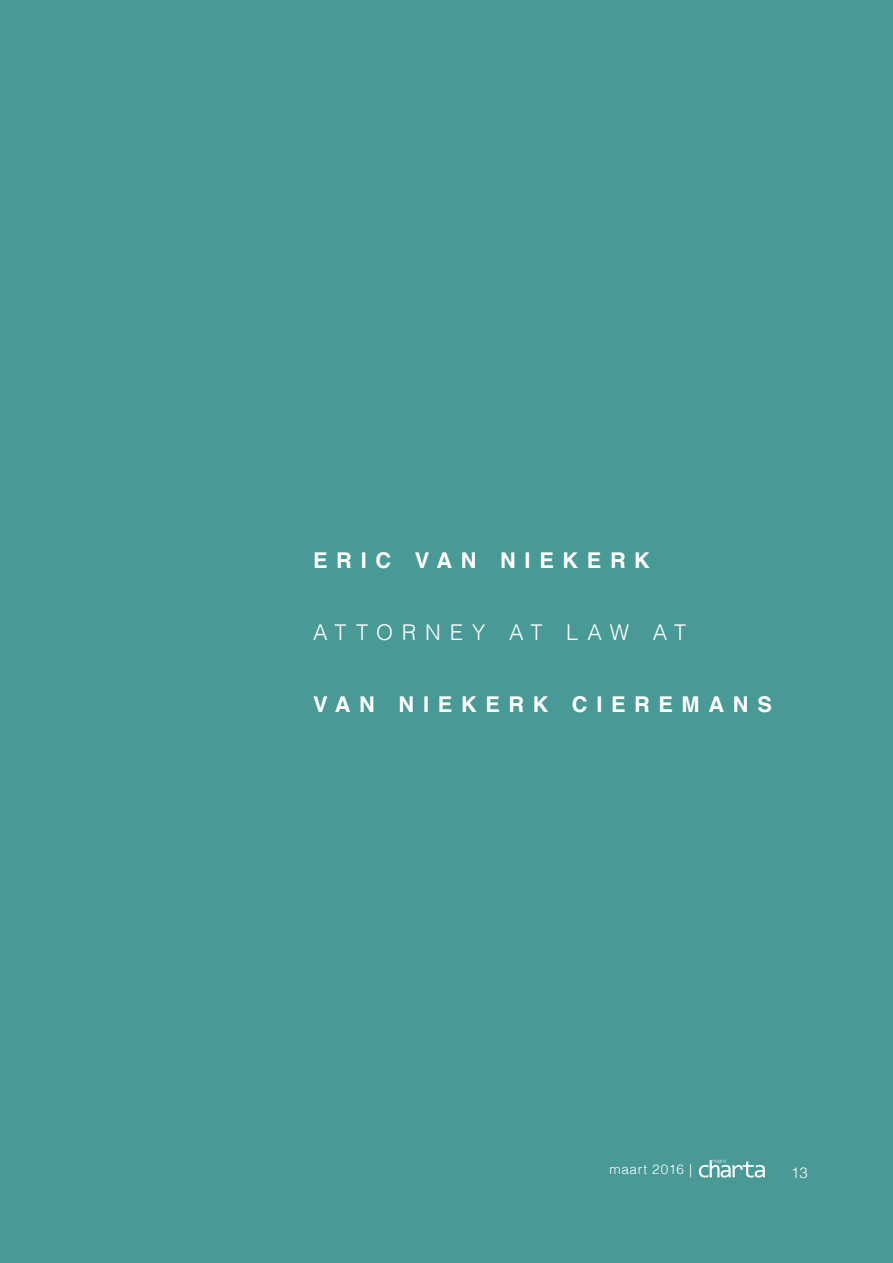
<style>
.page{position:relative;width:893px;height:1263px;background:#499996}
.page>*{position:absolute;margin:0;border:0;box-sizing:border-box;transform-origin:0 0}
.t1{font:700 21.75px "Helvetica";letter-spacing:.4em;color:#fff}
.t2{font:300 21.75px "Helvetica";letter-spacing:.405em;color:#fff}
.t3{font:300 15px "Helvetica";color:#fff}
.t4{font:300 13.5px "Helvetica";letter-spacing:.055em;color:#fff}
</style>
<div class="page">
<svg style="left:699px;top:1160px;width:66px;height:17px"></svg>
<p class="t1" style="left:313px;top:542px;width:338px">ERIC VAN NIEKERK</p>
<p class="t2" style="left:313px;top:613px;width:375px">ATTORNEY AT LAW AT</p>
<p class="t1" style="left:313px;top:686px;width:460px">VAN NIEKERK CIEREMANS</p>
<p class="t4" style="left:609px;top:1158px;width:84px">maart 2016 |</p>
<p class="t3" style="left:791px;top:1160px;width:18px">13</p>
</div>
